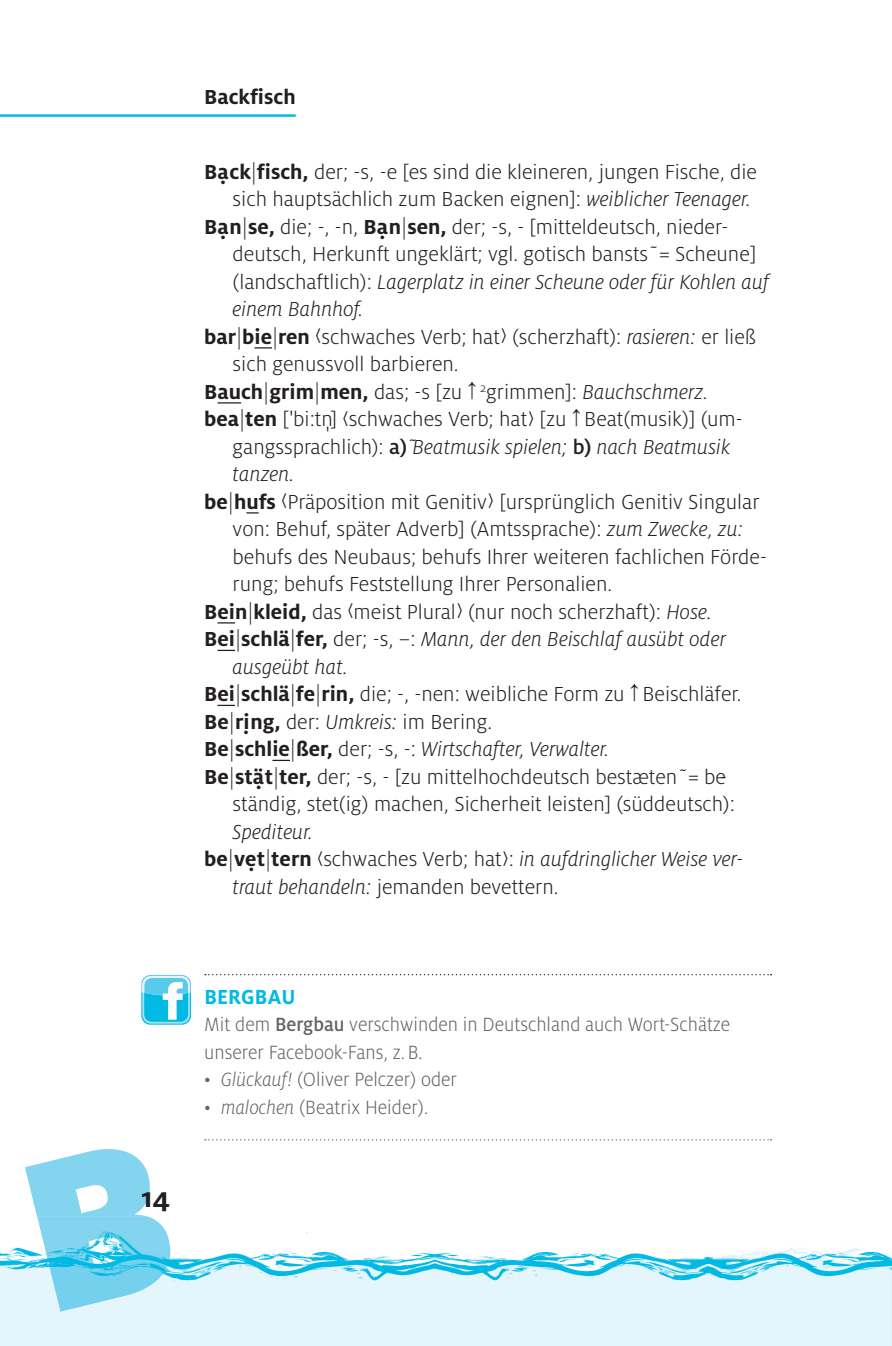
<style>
.page{position:relative;width:892px;height:1346px;background:#fff}
.page>*{position:absolute;margin:0;border:0;box-sizing:border-box;transform-origin:0 0}
.t1{font:700 30px "Milo OT";color:#231f20}
.t2{font:300 22.5px "Milo OT";color:#231f20}
.t3{font:italic 300 22.5px "Milo OT";color:#231f20}
.t4{font:700 22.5px "Milo OT";color:#231f20}
.t5{font:700 22.5px "Milo OT";letter-spacing:.01em;color:#00b9e4;scale:.95 1}
.t6{font:300 21.25px/27.5px "Milo OT";color:#636366;scale:.95 1}
.s1{font-weight:700}
.s2{font-style:italic}
.s3{font-style:normal}
.s4{font-size:38.25px}
.s5{font-weight:500;font-style:normal}
.s6{font-weight:700;font-style:normal}
.s7{font-style:normal;font-size:38.25px}
.s8{font-weight:500}
</style>
<div class="page">
<hr style="left:0;top:114px;width:296px;height:3px;background:#00b9e4">
<img style="left:0;top:1232px;width:891px;height:114px">
<svg style="left:254px;top:347px;width:18px;height:2px"></svg>
<hr style="left:218px;top:402px;width:23px;height:2px;background:#231f20">
<svg style="left:246px;top:512px;width:13px;height:2px"></svg>
<svg style="left:218px;top:622px;width:17px;height:2px"></svg>
<svg style="left:218px;top:650px;width:17px;height:1px"></svg>
<svg style="left:218px;top:705px;width:17px;height:1px"></svg>
<svg style="left:272px;top:760px;width:18px;height:1px"></svg>
<svg style="left:141px;top:975px;width:50px;height:50px"></svg>
<svg style="left:205px;top:974px;width:567px;height:1px"></svg>
<svg style="left:205px;top:1139px;width:567px;height:1px"></svg>
<svg style="left:25px;top:1216px;width:154px;height:96px;background:#94dcf1"></svg>
<p class="t4" style="left:204px;top:84px;width:93px">Backfisch</p>
<p class="t2" style="left:204px;top:159px;width:554px"><span class="s1">Ba. ck</span>|<span class="s1">fisch,</span> der; -s, -e [es sind die kleineren, jungen Fische, die</p>
<p class="t2" style="left:233px;top:187px;width:519px">sich hauptsächlich zum Backen eignen]: <span class="s2">weiblicher Teenager.</span></p>
<p class="t2" style="left:204px;top:214px;width:526px"><span class="s1">Ba. n</span>|<span class="s1">se,</span> die; -, -n, <span class="s1">Ba. n</span>|<span class="s1">sen,</span> der; -s, - [mitteldeutsch, nieder-</p>
<p class="t2" style="left:233px;top:242px;width:525px">deutsch, Herkunft ungeklärt; vgl. gotisch bansts˜= Scheune]</p>
<p class="t3" style="left:233px;top:269px;width:538px"><span class="s3">(landschaftlich):</span> Lagerplatz in einer Scheune oder für Kohlen auf</p>
<p class="t3" style="left:233px;top:297px;width:132px">einem Bahnhof.</p>
<p class="t2" style="left:204px;top:324px;width:553px"><span class="s1">bar</span>|<span class="s1">bie</span>|<span class="s1">ren</span> <span class="s4">‹</span>schwaches Verb; hat <span class="s4">›</span> (scherzhaft): <span class="s2">rasieren:</span> er ließ</p>
<p class="t2" style="left:233px;top:352px;width:227px">sich genussvoll barbieren.</p>
<p class="t2" style="left:204px;top:379px;width:505px"><span class="s1">Bauch</span>|<span class="s1">grim</span>|<span class="s1">men,</span> das; -s [zu <sup>↑</sup> <sup>2</sup>grimmen]: <span class="s2">Bauchschmerz.</span></p>
<p class="t2" style="left:204px;top:407px;width:540px"><span class="s1">bea</span>|<span class="s1">ten</span> ['bi:tn] <span class="s4">‹</span>schwaches Verb; hat <span class="s4">›</span> [zu <sup>↑</sup>Beat(musik)] (um-</p>
<p class="t2" style="left:326px;top:423px;width:5px">'</p>
<p class="t3" style="left:233px;top:434px;width:499px"><span class="s3">gangssprachlich):</span> <span class="s5">a)</span><span class="s3">˜</span>Beatmusik spielen; <span class="s5">b)</span> nach Beatmusik</p>
<p class="t3" style="left:233px;top:462px;width:63px">tanzen.</p>
<p class="t2" style="left:204px;top:489px;width:557px"><span class="s1">be</span>|<span class="s1">hufs</span> <span class="s4">‹</span>Präposition mit Genitiv <span class="s4">›</span> [ursprünglich Genitiv Singular</p>
<p class="t2" style="left:233px;top:517px;width:512px">von: Behuf, später Adverb] (Amtssprache): <span class="s2">zum Zwecke, zu:</span></p>
<p class="t2" style="left:233px;top:544px;width:536px">behufs des Neubaus; behufs Ihrer weiteren fachlichen Förde-</p>
<p class="t2" style="left:233px;top:572px;width:381px">rung; behufs Feststellung Ihrer Personalien.</p>
<p class="t2" style="left:204px;top:599px;width:509px"><span class="s1">Bein</span>|<span class="s1">kleid,</span> das <span class="s4">‹</span>meist Plural <span class="s4">›</span> (nur noch scherzhaft): <span class="s2">Hose.</span></p>
<p class="t3" style="left:204px;top:627px;width:523px"><span class="s6">Bei</span><span class="s3">|</span><span class="s6">schlä</span><span class="s3">|</span><span class="s6">fer,</span> <span class="s3">der; -s, –:</span> Mann, der den Beischlaf ausübt oder</p>
<p class="t3" style="left:233px;top:654px;width:117px">ausgeübt hat.</p>
<p class="t2" style="left:204px;top:682px;width:539px"><span class="s1">Bei</span>|<span class="s1">schlä</span>|<span class="s1">fe</span>|<span class="s1">rin,</span> die; -, -nen: weibliche Form zu <sup>↑</sup>Beischläfer.</p>
<p class="t2" style="left:204px;top:709px;width:289px"><span class="s1">Be</span>|<span class="s1">ri.ng,</span> der: <span class="s2">Umkreis:</span> im Bering.</p>
<p class="t3" style="left:204px;top:737px;width:406px"><span class="s6">Be</span><span class="s3">|</span><span class="s6">schlie</span><span class="s3">|</span><span class="s6">ßer,</span> <span class="s3">der; -s, -:</span> Wirtschafter, Verwalter.</p>
<p class="t2" style="left:204px;top:764px;width:524px"><span class="s1">Be</span>|<span class="s1">stä.t</span>|<span class="s1">ter,</span> der; -s, - [zu mittelhochdeutsch bestæten˜= be-</p>
<p class="t2" style="left:233px;top:792px;width:504px">ständig, stet(ig) machen, Sicherheit leisten] (süddeutsch):</p>
<p class="t3" style="left:233px;top:819px;width:82px">Spediteur.</p>
<p class="t3" style="left:204px;top:847px;width:540px"><span class="s6">be</span><span class="s3">|</span><span class="s6">ve.t</span><span class="s3">|</span><span class="s6">tern</span> <span class="s7">‹</span><span class="s3">schwaches Verb; hat</span> <span class="s7">›</span><span class="s3">:</span> in aufdringlicher Weise ver-</p>
<p class="t2" style="left:233px;top:874px;width:327px"><span class="s2">traut behandeln:</span> jemanden bevettern.</p>
<h1 class="t1" style="left:141px;top:1180px;width:30px">14</h1>
<p class="t5" style="left:204px;top:984px;width:97px">BERGBAU</p>
<p class="t6" style="left:204px;top:1011px;width:555px">Mit dem <span class="s8">Bergbau</span> verschwinden in Deutschland auch Wort-Schätze unserer Facebook-Fans, z. B.</p>
<p class="t6" style="left:204px;top:1066px;width:268px">• <span class="s2">Glückauf!</span> (Oliver Pelczer) oder</p>
<p class="t6" style="left:204px;top:1093px;width:237px">• <span class="s2">malochen</span> (Beatrix Heider).</p>
</div>
